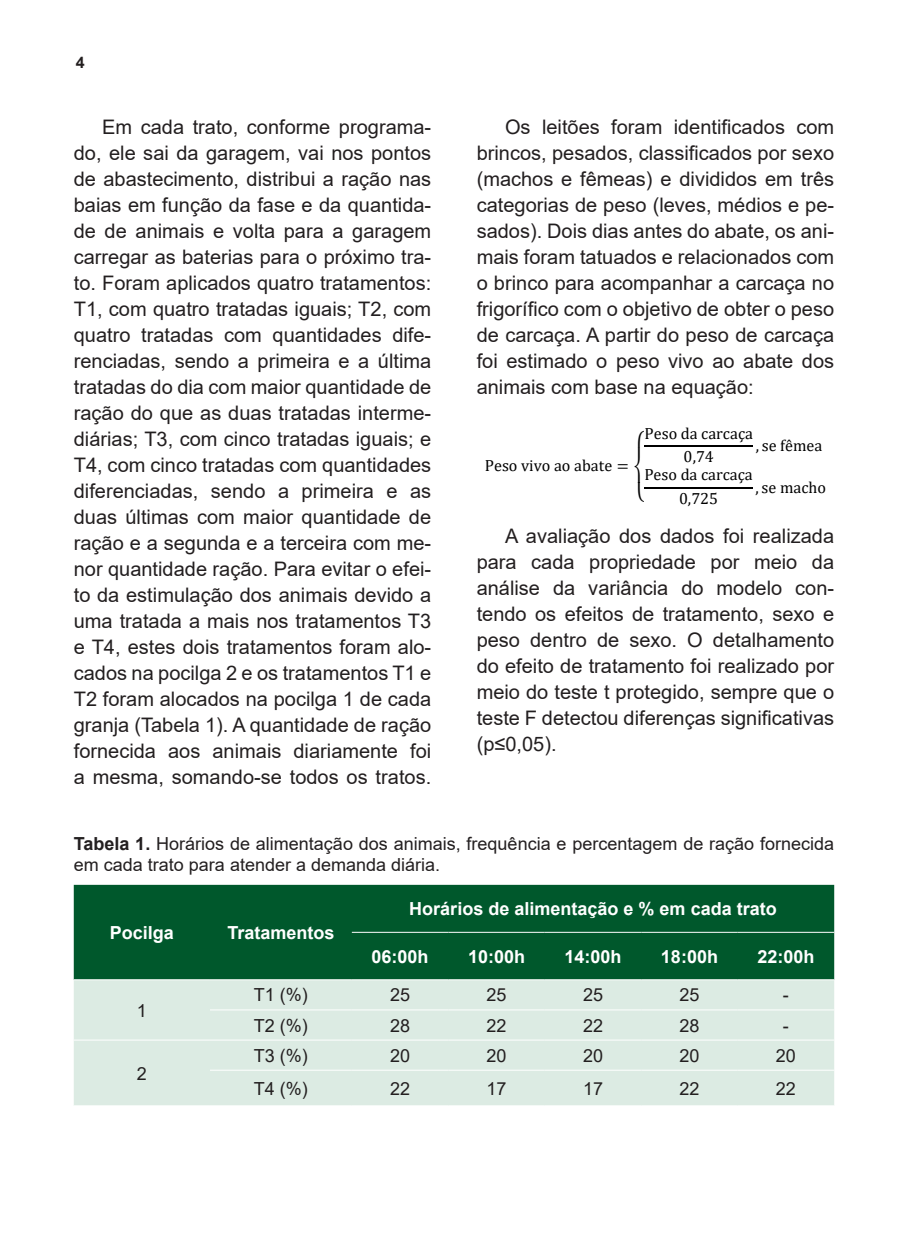
<style>
.page{position:relative;width:908px;height:1248px;background:#fff}
.page>*{position:absolute;margin:0;border:0;box-sizing:border-box;transform-origin:0 0}
.MIOLO{font:20px/26px "Arial";color:#231f20;text-align:justify}
.TABELA_TITULO{font:18px/21.6px "Arial";color:#231f20}
.TABELA_CABECA{font:700 18px "Arial";color:#fff}
.TABELA_MIOLO{font:18px "Arial";color:#231f20}
.TABELA_CABECA-2{font:18px "Arial";color:#231f20}
.t1{font:16.2px/23.2px "Cambria Math";color:#000;text-align:center}
.t2{font:700 16px "Arial";color:#231f20}
.s1{font-weight:700}
</style>
<div class="page">
<div style="left:74px;top:884px;width:759px;height:95px;background:#00582c"></div>
<div style="left:74px;top:980px;width:759px;height:125px;background:#dcebe3"></div>
<hr style="left:210px;top:1009px;width:141px;height:1px;background:#fff">
<hr style="left:351px;top:1009px;width:97px;height:1px;background:#fff">
<hr style="left:448px;top:1009px;width:96px;height:1px;background:#fff">
<hr style="left:544px;top:1009px;width:97px;height:1px;background:#fff">
<hr style="left:641px;top:1009px;width:96px;height:1px;background:#fff">
<hr style="left:737px;top:1009px;width:96px;height:1px;background:#fff">
<hr style="left:210px;top:1039px;width:141px;height:1px;background:#fff">
<hr style="left:351px;top:1039px;width:97px;height:1px;background:#fff">
<hr style="left:448px;top:1039px;width:96px;height:1px;background:#fff">
<hr style="left:544px;top:1039px;width:97px;height:1px;background:#fff">
<hr style="left:641px;top:1039px;width:96px;height:1px;background:#fff">
<hr style="left:737px;top:1039px;width:96px;height:1px;background:#fff">
<hr style="left:210px;top:1069px;width:141px;height:1px;background:#fff">
<hr style="left:351px;top:1069px;width:97px;height:1px;background:#fff">
<hr style="left:448px;top:1069px;width:96px;height:1px;background:#fff">
<hr style="left:544px;top:1069px;width:97px;height:1px;background:#fff">
<hr style="left:641px;top:1069px;width:96px;height:1px;background:#fff">
<hr style="left:737px;top:1069px;width:96px;height:1px;background:#fff">
<hr style="left:351px;top:931px;width:97px;height:1px;background:#fff">
<hr style="left:448px;top:931px;width:96px;height:1px;background:#fff">
<hr style="left:544px;top:931px;width:97px;height:1px;background:#fff">
<hr style="left:641px;top:931px;width:96px;height:1px;background:#fff">
<hr style="left:737px;top:931px;width:96px;height:1px;background:#fff">
<hr style="left:74px;top:1039px;width:136px;height:1px;background:#fff">
<hr style="left:644px;top:446px;width:108px;height:1px;background:#000">
<hr style="left:644px;top:487px;width:108px;height:1px;background:#000">
<p class="t2" style="left:76px;top:51px;width:10px">4</p>
<p class="MIOLO" style="left:74px;top:113px;width:359px;text-indent:28px">Em cada trato, conforme programa&shy;do, ele sai da garagem, vai nos pontos de abastecimento, distribui a ração nas baias em função da fase e da quantida&shy;de de animais e volta para a garagem carregar as baterias para o próximo tra&shy;to. Foram aplicados quatro tratamentos:<br>T1, com quatro tratadas iguais; T2, com quatro tratadas com quantidades dife&shy;renciadas, sendo a primeira e a última tratadas do dia com maior quantidade de ração do que as duas tratadas interme&shy;diárias; T3, com cinco tratadas iguais; e T4, com cinco tratadas com quantidades diferenciadas, sendo a primeira e as duas últimas com maior quantidade de ração e a segunda e a terceira com me&shy;nor quantidade ração. Para evitar o efei&shy;to da estimulação dos animais devido a uma tratada a mais nos tratamentos T3 e T4, estes dois tratamentos foram alo&shy;cados na pocilga 2 e os tratamentos T1 e T2 foram alocados na pocilga 1 de cada granja (Tabela 1). A quantidade de ração fornecida aos animais diariamente foi a mesma, somando-se todos os tratos.</p>
<p class="MIOLO" style="left:476px;top:113px;width:359px;text-indent:28px">Os leitões foram identificados com brincos, pesados, classificados por sexo (machos e fêmeas) e divididos em três categorias de peso (leves, médios e pe&shy;sados). Dois dias antes do abate, os ani&shy;mais foram tatuados e relacionados com o brinco para acompanhar a carcaça no frigorífico com o objetivo de obter o peso de carcaça. A partir do peso de carcaça foi estimado o peso vivo ao abate dos animais com base na equação:</p>
<p class="t1" style="left:644px;top:421px;width:110px">Peso da carcaça<br>0,74</p>
<p class="t1" style="left:755px;top:434px;width:68px">, se fêmea</p>
<p class="t1" style="left:484px;top:454px;width:145px">Peso vivo ao abate =</p>
<p class="t1" style="left:644px;top:463px;width:110px">Peso da carcaça<br>0,725</p>
<p class="t1" style="left:755px;top:475px;width:72px">, se macho</p>
<p class="t1" style="left:633px;top:485px;width:13px">{</p>
<p class="MIOLO" style="left:476px;top:523px;width:359px;text-indent:28px">A avaliação dos dados foi realizada para cada propriedade por meio da análise da variância do modelo con&shy;tendo os efeitos de tratamento, sexo e peso dentro de sexo. O detalhamento do efeito de tratamento foi realizado por meio do teste t protegido, sempre que o teste F detectou diferenças significativas (p≤0,05).</p>
<p class="TABELA_TITULO" style="left:74px;top:832px;width:761px"><span class="s1">Tabela 1.</span> Horários de alimentação dos animais, frequência e percentagem de ração fornecida em cada trato para atender a demanda diária.</p>
<p class="TABELA_CABECA" style="left:110px;top:919px;width:66px">Pocilga</p>
<p class="TABELA_CABECA" style="left:227px;top:919px;width:109px">Tratamentos</p>
<p class="TABELA_CABECA" style="left:409px;top:896px;width:369px">Horários de alimentação e % em cada trato</p>
<p class="TABELA_CABECA" style="left:371px;top:943px;width:59px">06:00h</p>
<p class="TABELA_CABECA" style="left:468px;top:943px;width:59px">10:00h</p>
<p class="TABELA_CABECA" style="left:564px;top:943px;width:59px">14:00h</p>
<p class="TABELA_CABECA" style="left:660px;top:943px;width:59px">18:00h</p>
<p class="TABELA_CABECA" style="left:757px;top:943px;width:59px">22:00h</p>
<p class="TABELA_MIOLO" style="left:137px;top:997px;width:12px">1</p>
<p class="TABELA_MIOLO" style="left:137px;top:1060px;width:12px">2</p>
<p class="TABELA_MIOLO" style="left:254px;top:982px;width:55px">T1 (%)</p>
<p class="TABELA_MIOLO" style="left:390px;top:982px;width:22px">25</p>
<p class="TABELA_CABECA-2" style="left:486px;top:982px;width:22px">25</p>
<p class="TABELA_CABECA-2" style="left:582px;top:982px;width:22px">25</p>
<p class="TABELA_CABECA-2" style="left:679px;top:982px;width:22px">25</p>
<p class="TABELA_CABECA-2" style="left:782px;top:982px;width:7px">-</p>
<p class="TABELA_MIOLO" style="left:254px;top:1012px;width:55px">T2 (%)</p>
<p class="TABELA_MIOLO" style="left:390px;top:1012px;width:22px">28</p>
<p class="TABELA_CABECA-2" style="left:486px;top:1012px;width:22px">22</p>
<p class="TABELA_CABECA-2" style="left:582px;top:1012px;width:22px">22</p>
<p class="TABELA_CABECA-2" style="left:679px;top:1012px;width:22px">28</p>
<p class="TABELA_CABECA-2" style="left:782px;top:1012px;width:7px">-</p>
<p class="TABELA_MIOLO" style="left:254px;top:1042px;width:56px">T3 (%)</p>
<p class="TABELA_MIOLO" style="left:390px;top:1042px;width:22px">20</p>
<p class="TABELA_CABECA-2" style="left:486px;top:1042px;width:22px">20</p>
<p class="TABELA_CABECA-2" style="left:582px;top:1042px;width:22px">20</p>
<p class="TABELA_CABECA-2" style="left:679px;top:1042px;width:22px">20</p>
<p class="TABELA_CABECA-2" style="left:775px;top:1042px;width:22px">20</p>
<p class="TABELA_MIOLO" style="left:254px;top:1075px;width:56px">T4 (%)</p>
<p class="TABELA_MIOLO" style="left:390px;top:1075px;width:22px">22</p>
<p class="TABELA_CABECA-2" style="left:486px;top:1075px;width:22px">17</p>
<p class="TABELA_CABECA-2" style="left:582px;top:1075px;width:22px">17</p>
<p class="TABELA_CABECA-2" style="left:679px;top:1075px;width:22px">22</p>
<p class="TABELA_CABECA-2" style="left:775px;top:1075px;width:22px">22</p>
</div>
